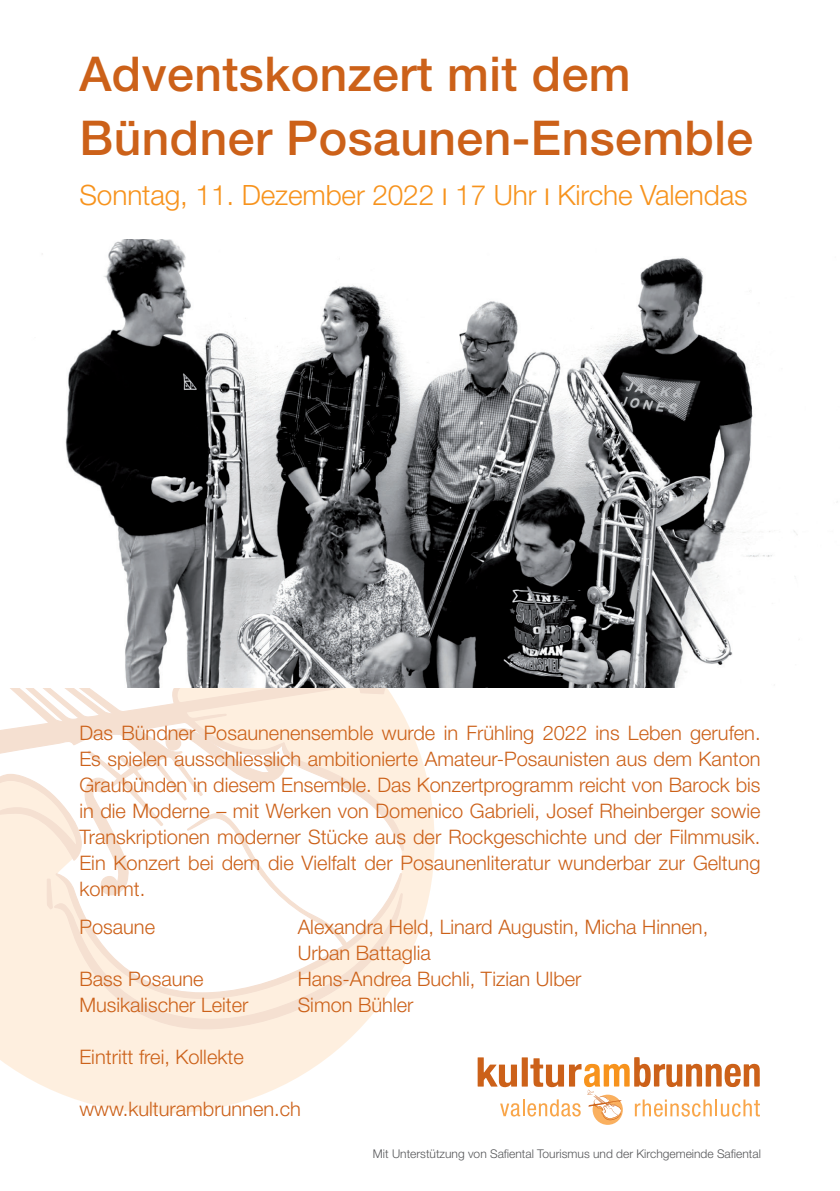
<style>
.page{position:relative;width:840px;height:1191px;background:#fff}
.page>*{position:absolute;margin:0;border:0;box-sizing:border-box;transform-origin:0 0}
.t1{font:500 48px/63.6px "Helvetica Neue LT Pro";letter-spacing:.01em;color:#cc6119}
.t2{font:300 28px "Helvetica Neue LT Pro";letter-spacing:-.005em;color:#f7931d}
.t3{font:300 20px/26px "Helvetica Neue LT Pro";color:#cc6119;text-align:justify}
.t4{font:300 12px "Helvetica Neue LT Pro";color:#57585a}
.s1{font-size:32px}
</style>
<div class="page">
<svg style="left:0;top:1057px;width:328px;height:56px;fill:#feefdf"></svg>
<svg style="left:0;top:687px;width:434px;height:370px;fill:#feefdf"></svg>
<svg style="left:0;top:687px;width:409px;height:173px"></svg>
<svg style="left:54px;top:909px;width:348px;height:120px;background:#fceddf"></svg>
<svg style="left:55px;top:909px;width:347px;height:90px"></svg>
<svg style="left:0;top:712px;width:403px;height:197px"></svg>
<div style="left:592px;top:1094px;width:30px;height:30px;background:#fab05f;border-radius:50%"></div>
<svg style="left:477px;top:1057px;width:282px;height:64px"></svg>
<img style="left:42px;top:240px;width:796px;height:447px">
<h1 class="t1" style="left:79px;top:42px;width:675px">Adventskonzert mit dem<br>Bündner Posaunen-Ensemble</h1>
<h2 class="t2" style="left:79px;top:178px;width:669px">Sonntag, 11. Dezember 2022 <span class="s1">ı</span> 17 Uhr <span class="s1">ı</span> Kirche Valendas</h2>
<p class="t3" style="left:79px;top:719px;width:682px">Das Bündner Posaunenensemble wurde in Frühling 2022 ins Leben gerufen.<br>Es spielen ausschliesslich ambitionierte Amateur-Posaunisten aus dem Kanton Graubünden in diesem Ensemble. Das Konzertprogramm reicht von Barock bis in die Moderne – mit Werken von Domenico Gabrieli, Josef Rheinberger sowie Transkriptionen moderner Stücke aus der Rockgeschichte und der Filmmusik.<br>Ein Konzert bei dem die Vielfalt der Posaunenliteratur wunderbar zur Geltung kommt.</p>
<p class="t3" style="left:79px;top:913px;width:77px">Posaune</p>
<p class="t3" style="left:297px;top:913px;width:412px">Alexandra Held, Linard Augustin, Micha Hinnen,<br>Urban Battaglia</p>
<p class="t3" style="left:79px;top:965px;width:126px">Bass Posaune</p>
<p class="t3" style="left:297px;top:965px;width:285px">Hans-Andrea Buchli, Tizian Ulber</p>
<p class="t3" style="left:79px;top:991px;width:170px">Musikalischer Leiter</p>
<p class="t3" style="left:297px;top:991px;width:117px">Simon Bühler</p>
<p class="t3" style="left:79px;top:1043px;width:166px">Eintritt frei, Kollekte</p>
<p class="t3" style="left:79px;top:1095px;width:223px">www.kulturambrunnen.ch</p>
<p class="t4" style="left:372px;top:1146px;width:389px">Mit Unterstützung von Safiental Tourismus und der Kirchgemeinde Safiental</p>
</div>
